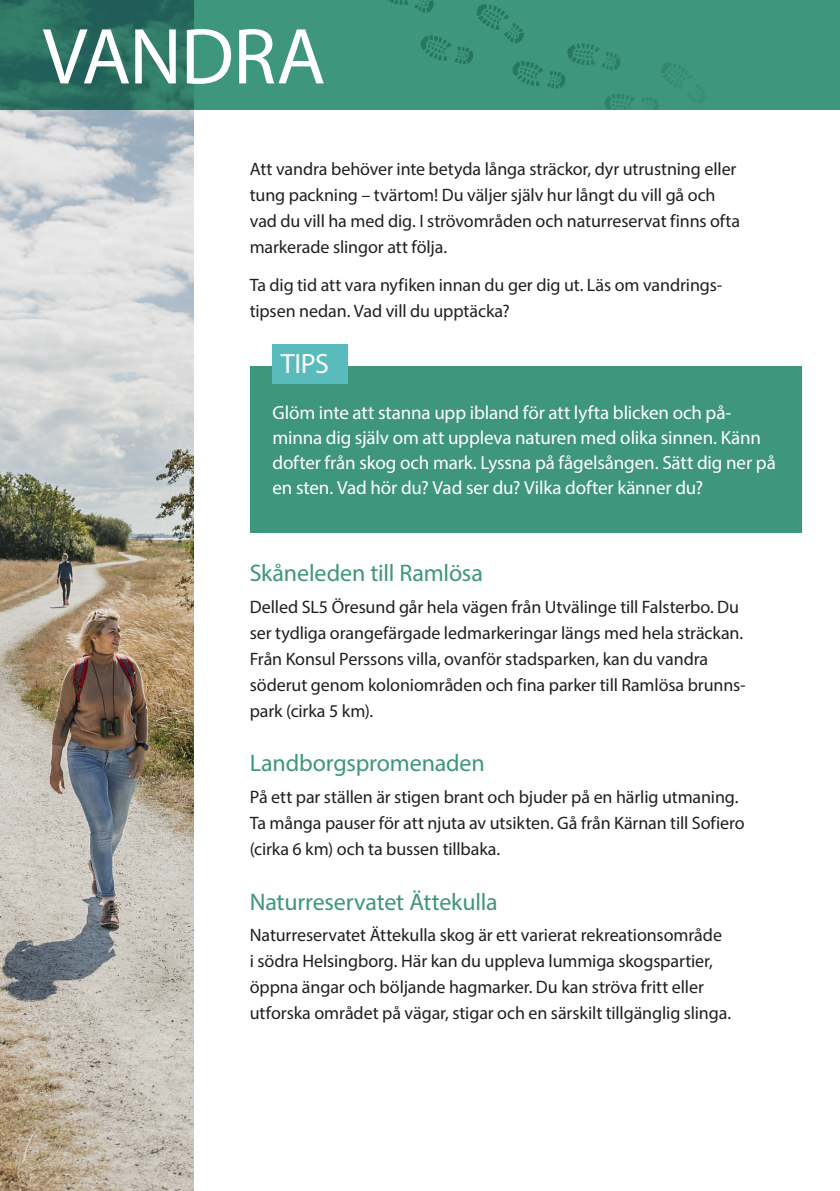
<style>
.page{position:relative;width:840px;height:1191px;background:#fff}
.page>*{position:absolute;margin:0;border:0;box-sizing:border-box;transform-origin:0 0}
.H1_RUBRIK_OMSLAG{font:80px "Myriad Pro";letter-spacing:-.015em;color:#fff}
.FAKTARUTA_RUBRIK{font:28px "Myriad Pro";color:#fff}
.H2_GRÖN{font:24px "Myriad Pro";letter-spacing:-.005em;color:#3e967c}
.FAKTARUTA_TEXT{font:19px/25px "Myriad Pro";letter-spacing:-.005em;color:#fff}
.BRÖDTEXT_GARAMOND{font:18px/26px "Myriad Pro";letter-spacing:-.005em;color:#231f20}
</style>
<div class="page">
<img style="left:0;top:109px;width:193px;height:1082px">
<svg style="left:0;top:0;width:839px;height:109px;background:#378973"></svg>
<svg style="left:384px;top:0;width:24px;height:6px"></svg>
<svg style="left:641px;top:62px;width:65px;height:47px;background:#3c947a"></svg>
<svg style="left:414px;top:0;width:220px;height:109px;background:#3c9379"></svg>
<div style="left:250px;top:366px;width:551px;height:167px;background:#3e967c"></div>
<div style="left:272px;top:344px;width:75px;height:40px;background:#59bbbb"></div>
<h1 class="H1_RUBRIK_OMSLAG" style="left:43px;top:7px;width:284px">VANDRA</h1>
<p class="BRÖDTEXT_GARAMOND" style="left:249px;top:156px;width:492px">Att vandra behöver inte betyda långa sträckor, dyr utrustning eller tung packning – tvärtom! Du väljer själv hur långt du vill gå och vad du vill ha med dig. I strövområden och naturreservat finns ofta markerade slingor att följa.</p>
<p class="BRÖDTEXT_GARAMOND" style="left:249px;top:271px;width:474px">Ta dig tid att vara nyfiken innan du ger dig ut. Läs om vandrings&shy;tipsen nedan. Vad vill du upptäcka?</p>
<h2 class="FAKTARUTA_RUBRIK" style="left:281px;top:346px;width:50px">TIPS</h2>
<p class="FAKTARUTA_TEXT" style="left:272px;top:400px;width:504px">Glöm inte att stanna upp ibland för att lyfta blicken och på&shy;minna dig själv om att uppleva naturen med olika sinnen. Känn dofter från skog och mark. Lyssna på fågelsången. Sätt dig ner på en sten. Vad hör du? Vad ser du? Vilka dofter känner du?</p>
<h2 class="H2_GRÖN" style="left:249px;top:558px;width:235px">Skåneleden till Ramlösa</h2>
<p class="BRÖDTEXT_GARAMOND" style="left:249px;top:593px;width:497px">Delled SL5 Öresund går hela vägen från Utvälinge till Falsterbo. Du ser tydliga orangefärgade ledmarkeringar längs med hela sträckan.<br>Från Konsul Perssons villa, ovanför stadsparken, kan du vandra söderut genom koloniområden och fina parker till Ramlösa brunns&shy;park (cirka 5 km).</p>
<h2 class="H2_GRÖN" style="left:249px;top:748px;width:236px">Landborgspromenaden</h2>
<p class="BRÖDTEXT_GARAMOND" style="left:249px;top:783px;width:496px">På ett par ställen är stigen brant och bjuder på en härlig utmaning.<br>Ta många pauser för att njuta av utsikten. Gå från Kärnan till Sofiero (cirka 6 km) och ta bussen tillbaka.</p>
<h2 class="H2_GRÖN" style="left:249px;top:887px;width:249px">Naturreservatet Ättekulla</h2>
<p class="BRÖDTEXT_GARAMOND" style="left:249px;top:922px;width:482px">Naturreservatet Ättekulla skog är ett varierat rekreationsområde<br>i södra Helsingborg. Här kan du uppleva lummiga skogspartier, öppna ängar och böljande hagmarker. Du kan ströva fritt eller utforska området på vägar, stigar och en särskilt tillgänglig slinga.</p>
</div>
